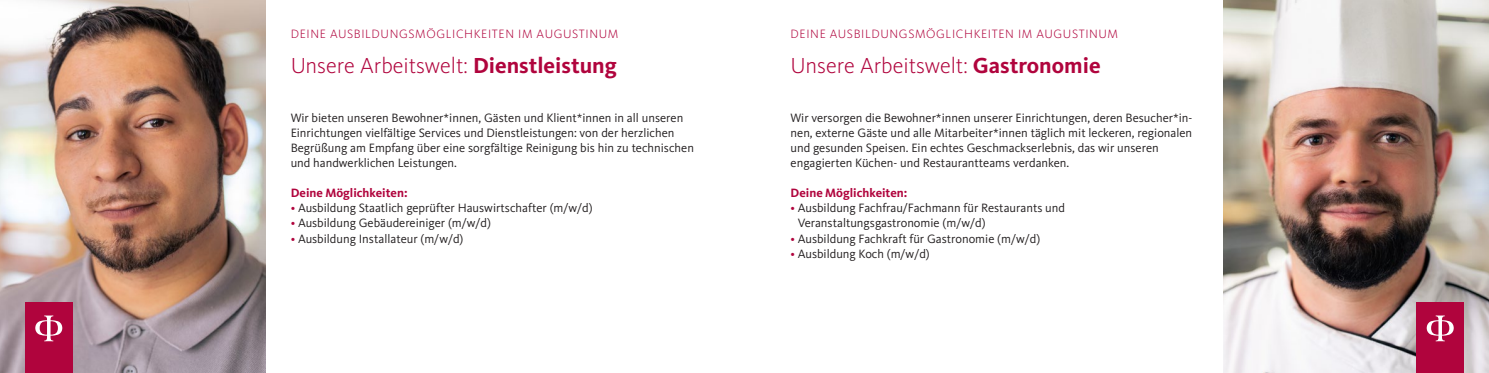
<style>
.page{position:relative;width:1489px;height:373px;background:#fff}
.page>*{position:absolute;margin:0;border:0;box-sizing:border-box;transform-origin:0 0}
.t1{font:300 22.5px "Kievit Pro";color:#b0043d}
.t2{font:12.5px/15px "Kievit Pro";color:#231f20}
.t3{font:300 12.5px "Kievit Pro";letter-spacing:.05em;color:#b0043d}
.t4{font:700 12.5px "Kievit Pro";color:#b0043d}
.s1{font-weight:700}
.s2{color:#b0043d}
</style>
<div class="page">
<img style="left:1223px;top:0;width:265px;height:372px">
<img style="left:0;top:0;width:266px;height:372px">
<div style="left:25px;top:302px;width:48px;height:70px;background:#b0043d"></div>
<svg style="left:35px;top:315px;width:27px;height:25px"></svg>
<div style="left:1415px;top:302px;width:48px;height:70px;background:#b0043d"></div>
<svg style="left:1426px;top:315px;width:27px;height:25px"></svg>
<p class="t3" style="left:291px;top:26px;width:329px">DEINE AUSBILDUNGSMÖGLICHKEITEN IM AUGUSTINUM</p>
<h1 class="t1" style="left:291px;top:52px;width:327px">Unsere Arbeitswelt: <span class="s1">Dienstleistung</span></h1>
<p class="t2" style="left:291px;top:110px;width:405px">Wir bieten unseren Bewohner*innen, Gästen und Klient*innen in all unseren Einrichtungen vielfältige Services und Dienstleistungen: von der herzlichen Begrüßung am Empfang über eine sorgfältige Reinigung bis hin zu technischen und handwerklichen Leistungen.</p>
<p class="t4" style="left:291px;top:185px;width:118px">Deine Möglichkeiten:</p>
<p class="t2" style="left:291px;top:200px;width:303px"><span class="s2">•</span> Ausbildung Staatlich geprüfter Hauswirtschafter (m/w/d)</p>
<p class="t2" style="left:291px;top:215px;width:202px"><span class="s2">•</span> Ausbildung Gebäudereiniger (m/w/d)</p>
<p class="t2" style="left:291px;top:230px;width:174px"><span class="s2">•</span> Ausbildung Installateur (m/w/d)</p>
<p class="t3" style="left:790px;top:26px;width:329px">DEINE AUSBILDUNGSMÖGLICHKEITEN IM AUGUSTINUM</p>
<h1 class="t1" style="left:790px;top:52px;width:312px">Unsere Arbeitswelt: <span class="s1">Gastronomie</span></h1>
<p class="t2" style="left:790px;top:110px;width:403px">Wir versorgen die Bewohner*innen unserer Einrichtungen, deren Besucher*in&shy;nen, externe Gäste und alle Mitarbeiter*innen täglich mit leckeren, regionalen und gesunden Speisen. Ein echtes Geschmackserlebnis, das wir unseren engagierten Küchen- und Restaurantteams verdanken.</p>
<p class="t4" style="left:790px;top:185px;width:118px">Deine Möglichkeiten:</p>
<p class="t2" style="left:797px;top:200px;width:269px;text-indent:-7px"><span class="s2">•</span> Ausbildung Fachfrau/Fachmann für Restaurants und<br>Veranstaltungsgastronomie (m/w/d)</p>
<p class="t2" style="left:790px;top:230px;width:251px"><span class="s2">•</span> Ausbildung Fachkraft für Gastronomie (m/w/d)</p>
<p class="t2" style="left:790px;top:245px;width:141px"><span class="s2">•</span> Ausbildung Koch (m/w/d)</p>
</div>
